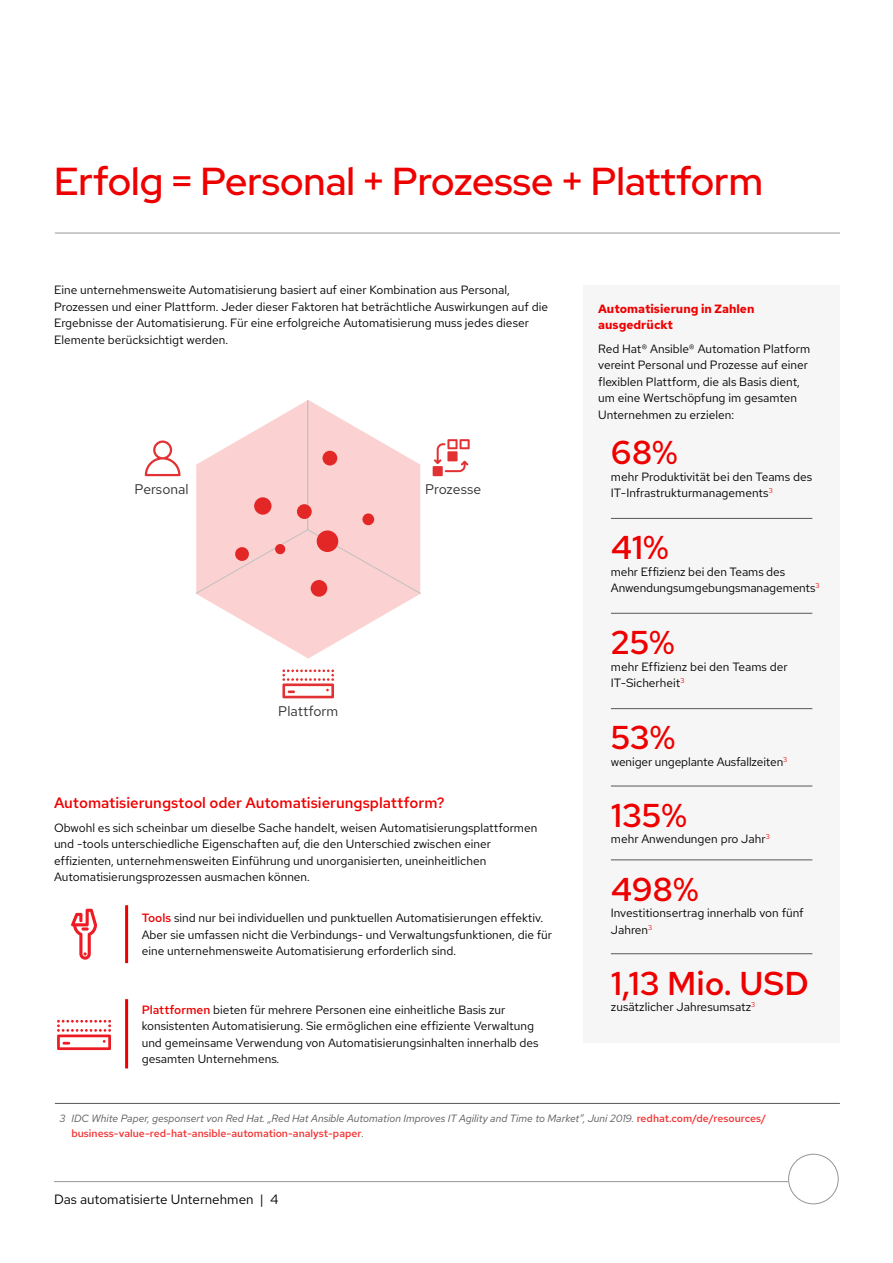
<style>
.page{position:relative;width:893px;height:1263px;background:#fff}
.page>*{position:absolute;margin:0;border:0;box-sizing:border-box;transform-origin:0 0}
.t1{font:500 39px "Red Hat Display";color:#e00}
.t2{font:500 33px "Red Hat Text";color:#e00}
.t3{font:500 15px "Red Hat Text";color:#e00}
.t4{font:13.95px "Red Hat Text";color:#2e2f2f}
.t5{font:13.5px "Red Hat Text";color:#000}
.t6{font:12px/16.5px "Red Hat Text";color:#000}
.t7{font:700 12px/16.5px "Red Hat Text";color:#e00}
.t8{font:italic 10.5px/15px "Red Hat Text";color:#58585b}
.s1{font-weight:500;color:#e00}
.s2{font-weight:500;font-style:normal;color:#f13333}
</style>
<div class="page">
<hr style="left:55px;top:233px;width:785px;height:1px;background:#939598">
<hr style="left:55px;top:1103px;width:785px;height:1px;background:#58585b">
<svg style="left:196px;top:400px;width:224px;height:258px;fill:#fbd1d1"></svg>
<hr style="left:307px;top:400px;width:1px;height:130px;background:#c0c1c3">
<div style="left:195px;top:529px;width:226px;height:65px;background:#fbd1d1"></div>
<svg style="left:145px;top:440px;width:35px;height:36px"></svg>
<svg style="left:282px;top:669px;width:52px;height:29px"></svg>
<svg style="left:434px;top:439px;width:36px;height:33px"></svg>
<div style="left:447px;top:451px;width:11px;height:10px;background:#e13133"></div>
<div style="left:433px;top:466px;width:10px;height:10px;background:#e13133"></div>
<div style="left:322px;top:451px;width:15px;height:14px;background:#e22726;border-radius:50%"></div>
<div style="left:362px;top:513px;width:12px;height:12px;background:#e22726;border-radius:50%"></div>
<div style="left:297px;top:504px;width:15px;height:15px;background:#e22726;border-radius:50%"></div>
<div style="left:235px;top:547px;width:14px;height:14px;background:#e22726;border-radius:50%"></div>
<div style="left:311px;top:580px;width:16px;height:17px;background:#e22726;border-radius:50%"></div>
<div style="left:317px;top:530px;width:21px;height:22px;background:#e22726;border-radius:50%"></div>
<div style="left:275px;top:544px;width:10px;height:10px;background:#e22726;border-radius:50%"></div>
<div style="left:254px;top:497px;width:17px;height:18px;background:#e22726;border-radius:50%"></div>
<hr style="left:125px;top:905px;width:3px;height:58px;background:#e00">
<svg style="left:71px;top:909px;width:26px;height:51px"></svg>
<hr style="left:125px;top:999px;width:3px;height:69px;background:#e00">
<svg style="left:57px;top:1020px;width:54px;height:30px"></svg>
<div style="left:583px;top:285px;width:257px;height:757px;background:#f6f6f6"></div>
<hr style="left:611px;top:613px;width:201px;height:1px;background:#58585b">
<hr style="left:611px;top:518px;width:201px;height:1px;background:#58585b">
<hr style="left:611px;top:708px;width:201px;height:1px;background:#58585b">
<hr style="left:611px;top:786px;width:201px;height:1px;background:#58585b">
<hr style="left:611px;top:859px;width:201px;height:1px;background:#58585b">
<hr style="left:611px;top:953px;width:201px;height:1px;background:#58585b">
<hr style="left:54px;top:1181px;width:734px;height:1px;background:#939598">
<div style="left:788px;top:1154px;width:51px;height:50px;border:1px solid #939598;border-radius:50%"></div>
<h1 class="t1" style="left:54px;top:156px;width:710px">Erfolg = Personal + Prozesse + Plattform</h1>
<p class="t6" style="left:54px;top:281px;width:496px">Eine unternehmensweite Automatisierung basiert auf einer Kombination aus Personal, Prozessen und einer Plattform. Jeder dieser Faktoren hat beträchtliche Auswirkungen auf die Ergebnisse der Automatisierung. Für eine erfolgreiche Automatisierung muss jedes dieser Elemente berücksichtigt werden.</p>
<p class="t4" style="left:135px;top:480px;width:55px">Personal</p>
<p class="t4" style="left:278px;top:702px;width:61px">Plattform</p>
<p class="t4" style="left:425px;top:480px;width:58px">Prozesse</p>
<p class="t3" style="left:54px;top:793px;width:392px">Automatisierungstool oder Automatisierungsplattform?</p>
<p class="t6" style="left:54px;top:819px;width:485px">Obwohl es sich scheinbar um dieselbe Sache handelt, weisen Automatisierungsplattformen und -tools unterschiedliche Eigenschaften auf, die den Unterschied zwischen einer effizienten, unternehmensweiten Einführung und unorganisierten, uneinheitlichen Automatisierungsprozessen ausmachen können.</p>
<p class="t6" style="left:142px;top:909px;width:412px"><span class="s1">Tools</span> sind nur bei individuellen und punktuellen Automatisierungen effektiv.<br>Aber sie umfassen nicht die Verbindungs- und Verwaltungsfunktionen, die für eine unternehmensweite Automatisierung erforderlich sind.</p>
<p class="t6" style="left:142px;top:1001px;width:398px"><span class="s1">Plattformen</span> bieten für mehrere Personen eine einheitliche Basis zur konsistenten Automatisierung. Sie ermöglichen eine effiziente Verwaltung und gemeinsame Verwendung von Automatisierungsinhalten innerhalb des gesamten Unternehmens.</p>
<p class="t7" style="left:598px;top:300px;width:158px">Automatisierung in Zahlen ausgedrückt</p>
<p class="t6" style="left:598px;top:340px;width:213px">Red Hat® Ansible® Automation Platform vereint Personal und Prozesse auf einer flexiblen Plattform, die als Basis dient, um eine Wertschöpfung im gesamten Unternehmen zu erzielen:</p>
<h2 class="t2" style="left:611px;top:431px;width:68px">68%</h2>
<p class="t6" style="left:611px;top:468px;width:203px">mehr Produktivität bei den Teams des<br>IT-Infrastrukturmanagements<sup>3</sup></p>
<h2 class="t2" style="left:611px;top:526px;width:59px">41%</h2>
<p class="t6" style="left:611px;top:563px;width:210px">mehr Effizienz bei den Teams des<br>Anwendungsumgebungsmanagements<sup>3</sup></p>
<h2 class="t2" style="left:611px;top:621px;width:65px">25%</h2>
<p class="t6" style="left:611px;top:658px;width:178px">mehr Effizienz bei den Teams der<br>IT-Sicherheit<sup>3</sup></p>
<h2 class="t2" style="left:611px;top:716px;width:66px">53%</h2>
<p class="t6" style="left:611px;top:753px;width:178px">weniger ungeplante Ausfallzeiten<sup>3</sup></p>
<h2 class="t2" style="left:611px;top:793px;width:77px">135%</h2>
<p class="t6" style="left:611px;top:831px;width:160px">mehr Anwendungen pro Jahr<sup>3</sup></p>
<h2 class="t2" style="left:611px;top:867px;width:89px">498%</h2>
<p class="t6" style="left:611px;top:904px;width:194px">Investitionsertrag innerhalb von fünf<br>Jahren<sup>3</sup></p>
<h2 class="t2" style="left:611px;top:961px;width:200px">1,13 Mio. USD</h2>
<p class="t6" style="left:611px;top:998px;width:146px">zusätzlicher Jahresumsatz<sup>3</sup></p>
<p class="t8" style="left:71px;top:1110px;width:696px;text-indent:-12px">3 IDC White Paper, gesponsert von Red Hat. „Red Hat Ansible Automation Improves IT Agility and Time to Market“, Juni 2019. <span class="s2">redhat.com/de/resources/ business-value-red-hat-ansible-automation-analyst-paper</span>.</p>
<p class="t5" style="left:54px;top:1190px;width:226px">Das automatisierte Unternehmen | 4</p>
</div>
